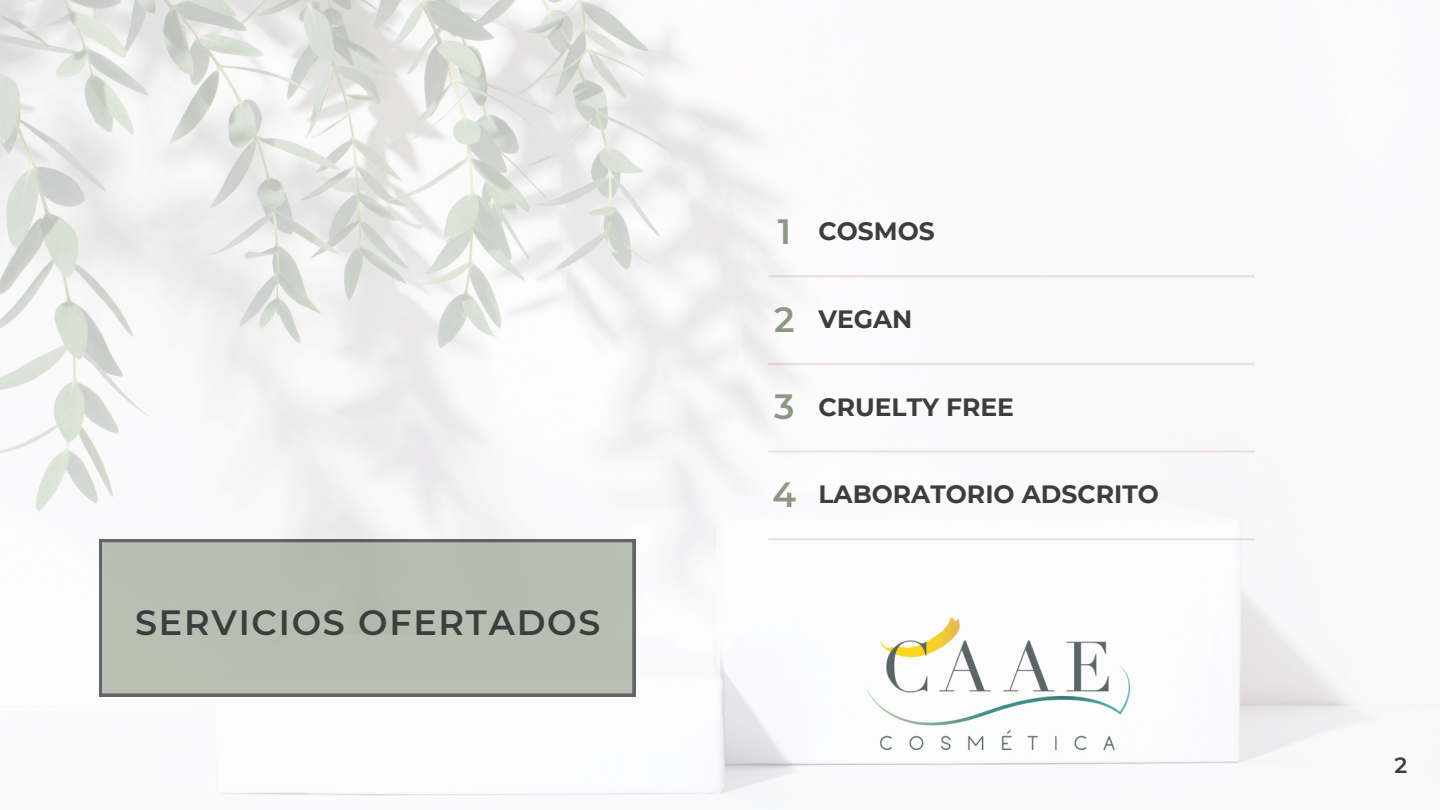
<style>
.page{position:relative;width:1440px;height:810px;background:#fff}
.page>*{position:absolute;margin:0;border:0;box-sizing:border-box;transform-origin:0 0}
.t1{font:600 35px "Montserrat";letter-spacing:.05em;color:#3d3d3d}
.t2{font:600 35px "Montserrat";color:#8d9882}
.t3{font:700 25px "Montserrat";color:#3d3d3d}
.t4{font:600 22px "Montserrat";color:#3d3d3d}
</style>
<div class="page">
<img style="left:0;top:0;width:1373px;height:796px">
<div style="left:99px;top:539px;width:536px;height:157px;background:#b8beb2"></div>
<img style="left:865px;top:618px;width:264px;height:131px">
<p class="t1" style="left:135px;top:602px;width:467px">SERVICIOS OFERTADOS</p>
<p class="t2" style="left:778px;top:210px;width:15px">1</p>
<p class="t3" style="left:818px;top:216px;width:118px">COSMOS</p>
<p class="t2" style="left:774px;top:298px;width:22px">2</p>
<p class="t3" style="left:818px;top:304px;width:96px">VEGAN</p>
<p class="t2" style="left:774px;top:386px;width:22px">3</p>
<p class="t3" style="left:818px;top:391px;width:197px">CRUELTY FREE</p>
<p class="t2" style="left:773px;top:473px;width:25px">4</p>
<p class="t3" style="left:818px;top:479px;width:342px">LABORATORIO ADSCRITO</p>
<h1 class="t4" style="left:1395px;top:752px;width:14px">2</h1>
</div>
